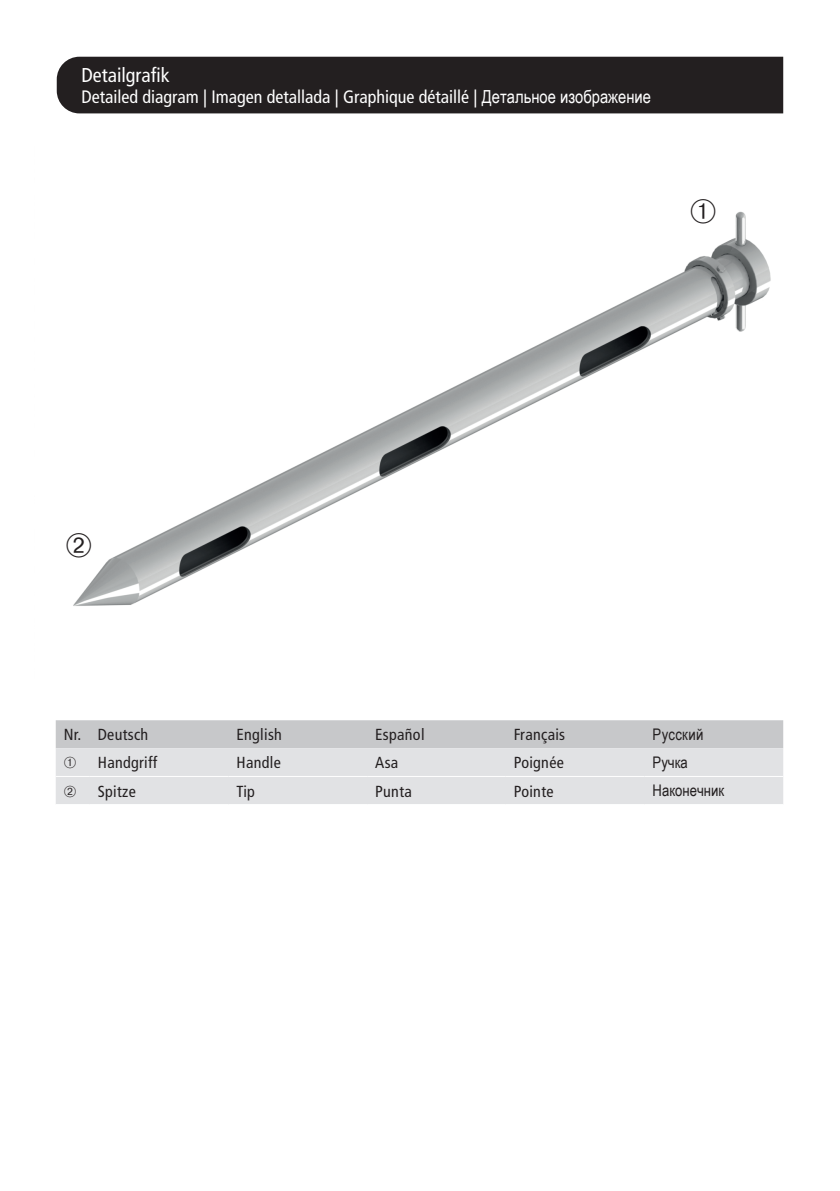
<style>
.page{position:relative;width:840px;height:1191px;background:#fff}
.page>*{position:absolute;margin:0;border:0;box-sizing:border-box;transform-origin:0 0}
.t1{font:condensed 20px "Frutiger LT Pro";color:#fff}
.t2{font:condensed 18px "Frutiger LT Pro";color:#fff}
.t3{font:condensed 16px "Frutiger LT Pro";letter-spacing:.02em;color:#231f20}
.t4{font:16px "Arial Narrow";color:#231f20}
.t5{font:16px "Arial Narrow";letter-spacing:.02em;color:#231f20}
.s1{font-family:"Arial Narrow";font-stretch:normal}
</style>
<div class="page">
<div style="left:56px;top:720px;width:726px;height:28px;background:#c7c8ca"></div>
<div style="left:56px;top:748px;width:726px;height:56px;background:#e1e2e4"></div>
<hr style="left:56px;top:776px;width:34px;height:1px;background:#fff">
<hr style="left:90px;top:776px;width:138px;height:1px;background:#fff">
<hr style="left:228px;top:776px;width:139px;height:1px;background:#fff">
<hr style="left:367px;top:776px;width:138px;height:1px;background:#fff">
<hr style="left:505px;top:776px;width:139px;height:1px;background:#fff">
<hr style="left:644px;top:776px;width:138px;height:1px;background:#fff">
<div style="left:57px;top:57px;width:725px;height:56px;background:#231f20"></div>
<img style="left:73px;top:211px;width:698px;height:395px">
<svg style="left:64px;top:757px;width:12px;height:11px"></svg>
<svg style="left:64px;top:785px;width:12px;height:11px"></svg>
<svg style="left:690px;top:211px;width:25px;height:13px"></svg>
<svg style="left:73px;top:532px;width:18px;height:25px"></svg>
<p class="t1" style="left:81px;top:63px;width:90px">Detailgrafik</p>
<p class="t2" style="left:81px;top:87px;width:570px">Detailed diagram | Imagen detallada | Graphique détaillé | <span class="s1">Детальное изображение</span></p>
<p class="t3" style="left:64px;top:725px;width:86px">Nr. Deutsch</p>
<p class="t3" style="left:236px;top:725px;width:47px">English</p>
<p class="t3" style="left:375px;top:725px;width:51px">Español</p>
<p class="t3" style="left:513px;top:725px;width:53px">Français</p>
<p class="t5" style="left:652px;top:722px;width:52px">Русский</p>
<p class="t3" style="left:98px;top:753px;width:61px">Handgriff</p>
<p class="t3" style="left:236px;top:753px;width:46px">Handle</p>
<p class="t3" style="left:375px;top:753px;width:25px">Asa</p>
<p class="t3" style="left:513px;top:753px;width:51px">Poignée</p>
<p class="t4" style="left:652px;top:751px;width:37px">Ручка</p>
<p class="t3" style="left:98px;top:781px;width:40px">Spitze</p>
<p class="t3" style="left:236px;top:781px;width:20px">Tip</p>
<p class="t3" style="left:375px;top:781px;width:38px">Punta</p>
<p class="t3" style="left:513px;top:781px;width:41px">Pointe</p>
<p class="t4" style="left:652px;top:779px;width:73px">Наконечник</p>
</div>
